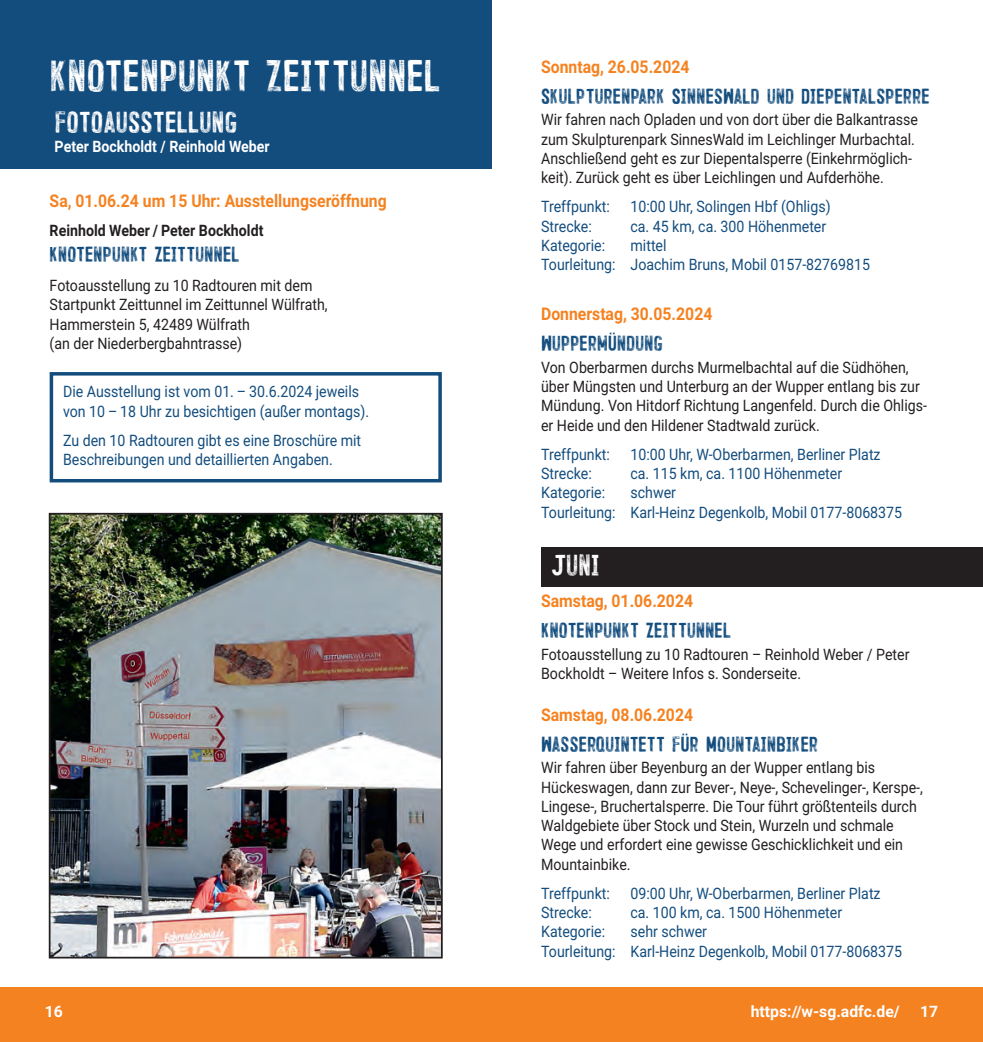
<style>
.page{position:relative;width:983px;height:1042px;background:#fff}
.page>*{position:absolute;margin:0;border:0;box-sizing:border-box;transform-origin:0 0}
.t1{font:36.57px "Trincha";color:#fff;scale:.95 1}
.t2{font:24.5px "Trincha";color:#fff;scale:.95 1}
.t3{font:17.5px "Trincha";color:#134d7e}
.t4{font:700 17.5px "Roboto";color:#f58220;scale:.9 1}
.t5{font:15.75px/19.2px "Roboto";color:#231f20;scale:.9 1}
.t6{font:15.75px/19.2px "Roboto";color:#134d7e;scale:.9 1}
.t7{font:700 15.75px "Roboto";color:#231f20;scale:.9 1}
.t8{font:700 15.75px "Roboto";color:#fff;scale:.9 1}
.t9{font:700 15.75px "Roboto";color:#fff}
</style>
<div class="page">
<div style="left:491px;top:987px;width:491px;height:55px;background:#f58220"></div>
<div style="left:0;top:987px;width:491px;height:55px;background:#f58220"></div>
<div style="left:541px;top:547px;width:441px;height:39px;background:#231f20"></div>
<img style="left:52px;top:516px;width:387px;height:439px">
<div style="left:49px;top:513px;width:393px;height:445px;border:2px solid #231f20"></div>
<div style="left:0;top:0;width:491px;height:169px;background:#134d7e"></div>
<div style="left:50px;top:372px;width:391px;height:110px;border:4px solid #134d7e"></div>
<h1 class="t1" style="left:50px;top:47px;width:413px">KNOTENPUNKT ZEITTUNNEL</h1>
<h2 class="t2" style="left:55px;top:103px;width:193px">FOTOAUSSTELLUNG</h2>
<p class="t8" style="left:55px;top:135px;width:240px">Peter Bockholdt / Reinhold Weber</p>
<p class="t4" style="left:50px;top:188px;width:376px">Sa, 01.06.24 um 15 Uhr: Ausstellungseröffnung</p>
<p class="t7" style="left:50px;top:219px;width:239px">Reinhold Weber / Peter Bockholdt</p>
<p class="t3" style="left:50px;top:241px;width:191px">KNOTENPUNKT ZEITTUNNEL</p>
<p class="t5" style="left:50px;top:275px;width:310px">Fotoausstellung zu 10 Radtouren mit dem Startpunkt Zeittunnel im Zeittunnel Wülfrath, Hammerstein 5, 42489 Wülfrath<br>(an der Niederbergbahntrasse)</p>
<p class="t6" style="left:63px;top:381px;width:341px">Die Ausstellung ist vom 01. – 30.6.2024 jeweils von 10 – 18 Uhr zu besichtigen (außer montags).</p>
<p class="t6" style="left:63px;top:430px;width:333px">Zu den 10 Radtouren gibt es eine Broschüre mit<br>Beschreibungen und detaillierten Angaben.</p>
<p class="t4" style="left:541px;top:54px;width:166px">Sonntag, 26.05.2024</p>
<p class="t3" style="left:541px;top:82px;width:390px">SKULPTURENPARK SINNESWALD UND DIEPENTALSPERRE</p>
<p class="t5" style="left:541px;top:109px;width:420px">Wir fahren nach Opladen und von dort über die Balkantrasse zum Skulpturenpark SinnesWald im Leichlinger Murbachtal.<br>Anschließend geht es zur Diepentalsperre (Einkehrmöglich&shy;keit). Zurück geht es über Leichlingen und Aufderhöhe.</p>
<p class="t6" style="left:541px;top:196px;width:78px">Treffpunkt:</p>
<p class="t6" style="left:630px;top:196px;width:224px">10:00 Uhr, Solingen Hbf (Ohligs)</p>
<p class="t6" style="left:541px;top:216px;width:58px">Strecke:</p>
<p class="t6" style="left:630px;top:216px;width:219px">ca. 45 km, ca. 300 Höhenmeter</p>
<p class="t6" style="left:541px;top:235px;width:73px">Kategorie:</p>
<p class="t6" style="left:541px;top:235px;width:367px;text-indent:89px">mittel<br>Tourleitung: Joachim Bruns, Mobil 0157-82769815</p>
<p class="t4" style="left:541px;top:302px;width:192px">Donnerstag, 30.05.2024</p>
<p class="t3" style="left:541px;top:330px;width:123px">WUPPERMÜNDUNG</p>
<p class="t5" style="left:541px;top:357px;width:430px">Von Oberbarmen durchs Murmelbachtal auf die Südhöhen, über Müngsten und Unterburg an der Wupper entlang bis zur Mündung. Von Hitdorf Richtung Langenfeld. Durch die Ohligs&shy;er Heide und den Hildener Stadtwald zurück.</p>
<p class="t6" style="left:541px;top:444px;width:78px">Treffpunkt:</p>
<p class="t6" style="left:630px;top:444px;width:279px">10:00 Uhr, W-Oberbarmen, Berliner Platz</p>
<p class="t6" style="left:541px;top:463px;width:58px">Strecke:</p>
<p class="t6" style="left:630px;top:463px;width:237px">ca. 115 km, ca. 1100 Höhenmeter</p>
<p class="t6" style="left:541px;top:482px;width:73px">Kategorie:</p>
<p class="t6" style="left:541px;top:482px;width:402px;text-indent:89px">schwer<br>Tourleitung: Karl-Heinz Degenkolb, Mobil 0177-8068375</p>
<h2 class="t2" style="left:551px;top:547px;width:52px">JUNI</h2>
<p class="t4" style="left:541px;top:588px;width:170px">Samstag, 01.06.2024</p>
<p class="t3" style="left:541px;top:616px;width:191px">KNOTENPUNKT ZEITTUNNEL</p>
<p class="t5" style="left:541px;top:644px;width:411px">Fotoausstellung zu 10 Radtouren – Reinhold Weber / Peter<br>Bockholdt – Weitere Infos s. Sonderseite.</p>
<p class="t4" style="left:541px;top:702px;width:170px">Samstag, 08.06.2024</p>
<p class="t3" style="left:541px;top:730px;width:278px">WASSERQUINTETT FÜR MOUNTAINBIKER</p>
<p class="t5" style="left:541px;top:757px;width:425px">Wir fahren über Beyenburg an der Wupper entlang bis Hückeswagen, dann zur Bever-, Neye-, Schevelinger-, Kerspe-, Lingese-, Bruchertalsperre. Die Tour führt größtenteils durch Waldgebiete über Stock und Stein, Wurzeln und schmale Wege und erfordert eine gewisse Geschicklichkeit und ein Mountainbike.</p>
<p class="t6" style="left:541px;top:883px;width:78px">Treffpunkt:</p>
<p class="t6" style="left:630px;top:883px;width:279px">09:00 Uhr, W-Oberbarmen, Berliner Platz</p>
<p class="t6" style="left:541px;top:902px;width:58px">Strecke:</p>
<p class="t6" style="left:630px;top:902px;width:237px">ca. 100 km, ca. 1500 Höhenmeter</p>
<p class="t6" style="left:541px;top:921px;width:73px">Kategorie:</p>
<p class="t6" style="left:541px;top:921px;width:402px;text-indent:89px">sehr schwer<br>Tourleitung: Karl-Heinz Degenkolb, Mobil 0177-8068375</p>
<p class="t9" style="left:45px;top:1000px;width:20px">16</p>
<p class="t9" style="left:750px;top:1000px;width:150px">https://w-sg.adfc.de/</p>
<p class="t9" style="left:919px;top:1000px;width:20px">17</p>
</div>
